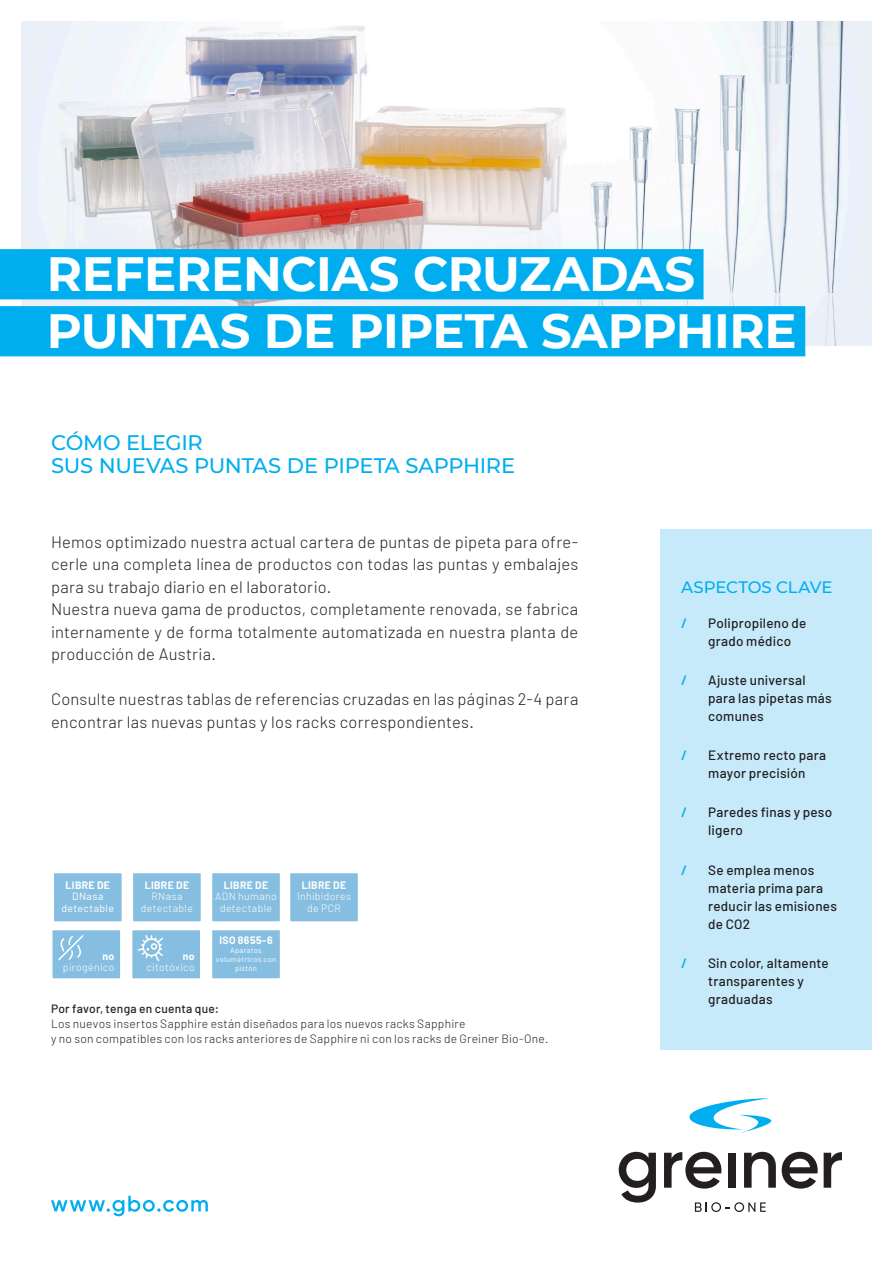
<style>
.page{position:relative;width:893px;height:1263px;background:#fff}
.page>*{position:absolute;margin:0;border:0;box-sizing:border-box;transform-origin:0 0}
.Title_Slogan____left{font:700 48px "Montserrat";letter-spacing:-.01em;color:#fff}
.Headline_3____11pt{font:500 21px "Montserrat";letter-spacing:-.015em;color:#00aeef}
.Copy_1{font:300 16.5px/22.5px "Barlow";letter-spacing:.015em;color:#231f20;text-align:justify}
.Headline_3____11pt-2{font:500 16.5px "Montserrat";letter-spacing:-.005em;color:#00aeef}
.t1{font:500 13.5px/18px "Barlow";letter-spacing:.02em;color:#231f20}
.t2{font:600 13.5px "Barlow";color:#00aeef}
.Listing{font:300 12px "Barlow";letter-spacing:.02em;color:#231f20}
.Listing-2{font:500 12px "Barlow";letter-spacing:.02em;color:#231f20}
.Text_box_Copy____cen{font:300 10.5px/11.2px "Barlow";letter-spacing:.035em;color:#fff;text-align:right}
.Text_box_Copy____cen-2{font:700 10.5px "Barlow";letter-spacing:.03em;color:#fff}
.Text_box_Copy____cen-3{font:10.5px "Barlow";letter-spacing:.04em;color:#fff}
.Text_box_Copy____cen-4{font:7.5px/9px "Barlow";letter-spacing:.04em;color:#fff;text-align:center}
.s1{font-weight:700}
</style>
<div class="page">
<img style="left:21px;top:21px;width:851px;height:324px">
<svg style="left:695px;top:1202px;width:71px;height:10px"></svg>
<svg style="left:689px;top:1098px;width:82px;height:37px"></svg>
<svg style="left:619px;top:1152px;width:37px;height:50px"></svg>
<svg style="left:664px;top:1152px;width:57px;height:36px"></svg>
<div style="left:728px;top:1153px;width:8px;height:35px;background:#231f20"></div>
<svg style="left:744px;top:1152px;width:32px;height:36px"></svg>
<svg style="left:782px;top:1152px;width:36px;height:36px"></svg>
<svg style="left:824px;top:1152px;width:18px;height:36px"></svg>
<svg style="left:51px;top:1196px;width:157px;height:20px"></svg>
<div style="left:660px;top:529px;width:212px;height:521px;background:#c6eafa"></div>
<div style="left:0;top:249px;width:703px;height:50px;background:#00aeef"></div>
<div style="left:0;top:306px;width:805px;height:50px;background:#00aeef"></div>
<div style="left:53px;top:872px;width:69px;height:50px;background:#85bee0"></div>
<div style="left:53px;top:872px;width:70px;height:51px;border:2px solid #fff"></div>
<div style="left:132px;top:872px;width:69px;height:50px;background:#85bee0"></div>
<div style="left:132px;top:872px;width:70px;height:51px;border:2px solid #fff"></div>
<div style="left:211px;top:872px;width:70px;height:50px;background:#85bee0"></div>
<div style="left:211px;top:872px;width:70px;height:51px;border:2px solid #fff"></div>
<div style="left:52px;top:929px;width:69px;height:50px;background:#85bee0"></div>
<svg style="left:58px;top:935px;width:26px;height:26px"></svg>
<div style="left:51px;top:929px;width:71px;height:51px;border:2px solid #fff"></div>
<div style="left:132px;top:929px;width:69px;height:50px;background:#85bee0"></div>
<svg style="left:137px;top:935px;width:26px;height:27px"></svg>
<div style="left:131px;top:929px;width:70px;height:51px;border:2px solid #fff"></div>
<div style="left:211px;top:929px;width:70px;height:50px;background:#85bee0"></div>
<div style="left:211px;top:929px;width:70px;height:51px;border:2px solid #fff"></div>
<div style="left:289px;top:872px;width:70px;height:50px;background:#85bee0"></div>
<div style="left:289px;top:872px;width:70px;height:51px;border:2px solid #fff"></div>
<p class="Title_Slogan____left" style="left:47px;top:239px;width:650px">REFERENCIAS CRUZADAS</p>
<p class="Title_Slogan____left" style="left:47px;top:296px;width:751px">PUNTAS DE PIPETA SAPPHIRE</p>
<p class="Headline_3____11pt" style="left:51px;top:428px;width:153px">CÓMO ELEGIR</p>
<p class="Headline_3____11pt" style="left:51px;top:450px;width:466px">SUS NUEVAS PUNTAS DE PIPETA SAPPHIRE</p>
<p class="Copy_1" style="left:51px;top:530px;width:529px">Hemos optimizado nuestra actual cartera de puntas de pipeta para ofre&shy;cerle una completa línea de productos con todas las puntas y embalajes para su trabajo diario en el laboratorio.</p>
<p class="Copy_1" style="left:51px;top:597px;width:529px">Nuestra nueva gama de productos, completamente renovada, se fabrica internamente y de forma totalmente automatizada en nuestra planta de producción de Austria.</p>
<p class="Copy_1" style="left:51px;top:687px;width:529px">Consulte nuestras tablas de referencias cruzadas en las páginas 2-4 para encontrar las nuevas puntas y los racks correspondientes.</p>
<p class="Text_box_Copy____cen-2" style="left:66px;top:879px;width:46px">LIBRE DE</p>
<p class="Text_box_Copy____cen-3" style="left:72px;top:890px;width:33px">DNasa</p>
<p class="Text_box_Copy____cen-3" style="left:62px;top:901px;width:54px">detectable</p>
<p class="Text_box_Copy____cen-2" style="left:145px;top:879px;width:46px">LIBRE DE</p>
<p class="Text_box_Copy____cen" style="left:151px;top:891px;width:32px">RNasa</p>
<p class="Text_box_Copy____cen" style="left:141px;top:902px;width:54px">detectable</p>
<p class="Text_box_Copy____cen" style="left:63px;top:950px;width:53px"><span class="s1">no </span>pirogénico</p>
<p class="Text_box_Copy____cen" style="left:147px;top:950px;width:50px"><span class="s1">no </span>citotóxico</p>
<p class="Text_box_Copy____cen-2" style="left:224px;top:879px;width:46px">LIBRE DE</p>
<p class="Text_box_Copy____cen" style="left:215px;top:891px;width:63px">ADN humano</p>
<p class="Text_box_Copy____cen" style="left:220px;top:902px;width:54px">detectable</p>
<p class="Text_box_Copy____cen-2" style="left:219px;top:933px;width:55px">ISO 8655-6</p>
<p class="Text_box_Copy____cen-4" style="left:216px;top:945px;width:62px">Aparatos volumétricos con pistón</p>
<p class="Text_box_Copy____cen-2" style="left:302px;top:879px;width:46px">LIBRE DE</p>
<p class="Text_box_Copy____cen" style="left:297px;top:891px;width:55px;text-align:center">Inhibidores de PCR</p>
<p class="Listing-2" style="left:51px;top:1001px;width:170px">Por favor, tenga en cuenta que:</p>
<p class="Listing" style="left:51px;top:1016px;width:416px">Los nuevos insertos Sapphire están diseñados para los nuevos racks Sapphire</p>
<p class="Listing" style="left:51px;top:1031px;width:499px">y no son compatibles con los racks anteriores de Sapphire ni con los racks de Greiner Bio-One.</p>
<p class="Headline_3____11pt-2" style="left:681px;top:575px;width:153px">ASPECTOS CLAVE</p>
<p class="t2" style="left:681px;top:614px;width:7px">/</p>
<p class="t1" style="left:708px;top:613px;width:100px">Polipropileno de grado médico</p>
<p class="t2" style="left:681px;top:672px;width:7px">/</p>
<p class="t1" style="left:708px;top:671px;width:125px">Ajuste universal para las pipetas más comunes</p>
<p class="t2" style="left:681px;top:747px;width:7px">/</p>
<p class="t1" style="left:708px;top:746px;width:119px">Extremo recto para mayor precisión</p>
<p class="t2" style="left:681px;top:804px;width:7px">/</p>
<p class="t1" style="left:708px;top:803px;width:126px">Paredes finas y peso ligero</p>
<p class="t2" style="left:681px;top:861px;width:7px">/</p>
<p class="t1" style="left:708px;top:860px;width:130px">Se emplea menos materia prima para reducir las emisiones de CO2</p>
<p class="t2" style="left:681px;top:955px;width:7px">/</p>
<p class="t1" style="left:708px;top:954px;width:122px">Sin color, altamente transparentes y graduadas</p>
</div>
